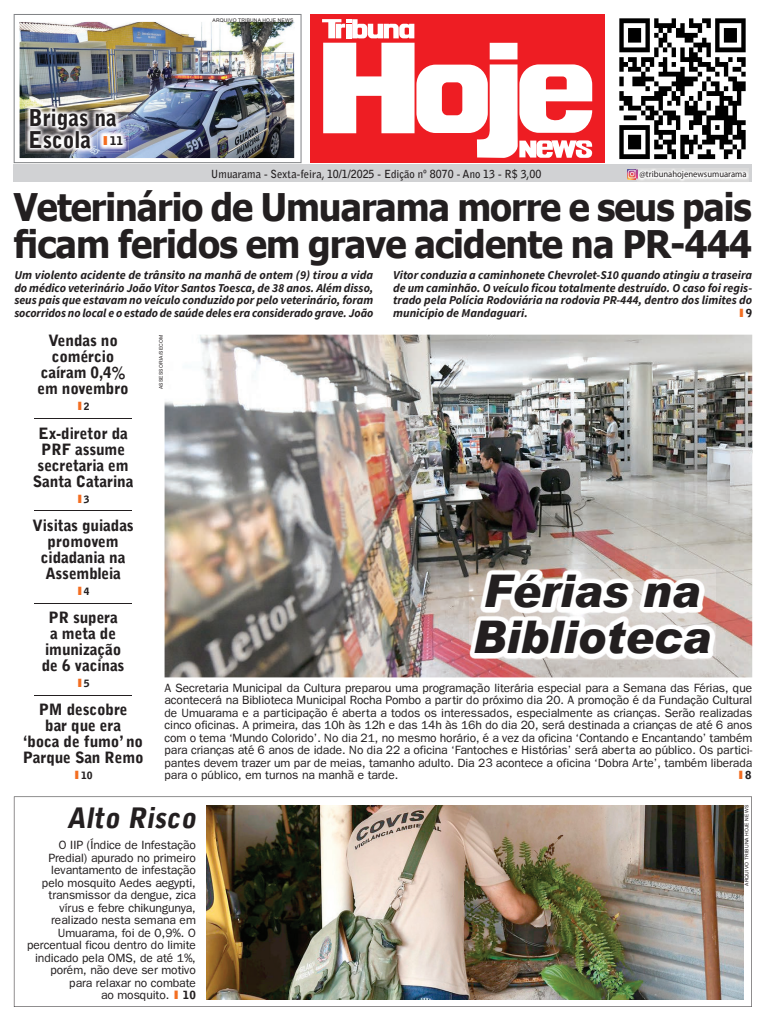
<style>
.page{position:relative;width:766px;height:1021px;background:#fff}
.page>*{position:absolute;margin:0;border:0;box-sizing:border-box;transform-origin:0 0}
.t1{font:italic 900 45px/46px "Arial";color:#231f20;scale:.95 1}
.t2{font:700 38px/37px "Tahoma";letter-spacing:-.025em;color:#231f20;scale:.93 1}
.t3{font:italic 900 28px "Bell Gothic Std";color:#231f20}
.t4{font:900 23px/22px "Bell Gothic Std";color:#231f20;scale:.92 1}
.t5{font:900 15.5px/16px "Bell Gothic Std";letter-spacing:-.01em;color:#231f20;text-align:center}
.t6{font:12px/12.5px "Franklin Gothic";color:#231f20;text-align:justify}
.t7{font:italic 700 12px/12.5px "Source Sans Pro";letter-spacing:-.005em;color:#231f20;text-align:justify}
.t8{font:900 11.9px "Bell Gothic Std";color:#231f20;scale:1.05 1}
.t9{font:900 11.2px "Bell Gothic Std";color:#f36e21;scale:1.96 1}
.t10{font:700 11.1px "Bell Gothic Std";color:#231f20;scale:.96 1}
.t11{font:900 10px "Bell Gothic Std";color:#231f20;scale:1.05 1}
.t12{font:9px "Myriad Pro";color:#231f20;scale:.96 1}
.t13{font:5px "Arial";letter-spacing:.035em;color:#231f20}
.s1{font-size:12.1px;color:#f36e21}
.s2{font-size:11px;color:#231f20}
.s3{font-size:10px;color:#231f20}
.s4{font-size:11.2px;color:#f36e21}
.s5{font-family:"Bell Gothic Std";font-weight:900;font-size:11.5px;color:#f36e21}
.s6{font-family:"Bell Gothic Std";font-weight:900;font-size:11.2px}
</style>
<div class="page">
<img style="left:164px;top:334px;width:588px;height:343px">
<div style="left:311px;top:14px;width:293px;height:149px;background:#ee1d23"></div>
<svg style="left:322px;top:19px;width:270px;height:139px"></svg>
<svg style="left:619px;top:18px;width:126px;height:141px"></svg>
<img style="left:14px;top:14px;width:287px;height:149px">
<img style="left:25px;top:103px;width:96px;height:50px">
<img style="left:31px;top:109px;width:86px;height:21px">
<img style="left:97px;top:130px;width:32px;height:22px">
<img style="left:101px;top:133px;width:24px;height:15px">
<div style="left:13px;top:165px;width:738px;height:17px;background:#d1d2d4"></div>
<img style="left:637px;top:168px;width:111px;height:13px">
<svg style="left:627px;top:169px;width:10px;height:10px"></svg>
<img style="left:469px;top:569px;width:246px;height:90px">
<svg style="left:14px;top:796px;width:737px;height:210px"></svg>
<hr style="left:35px;top:510px;width:97px;height:1px;background:#231f20">
<img style="left:34px;top:603px;width:98px;height:1px">
<hr style="left:35px;top:602px;width:97px;height:1px;background:#231f20">
<hr style="left:35px;top:695px;width:97px;height:1px;background:#231f20">
<hr style="left:35px;top:418px;width:97px;height:1px;background:#231f20">
<img style="left:206px;top:805px;width:537px;height:194px">
<h3 class="t4" style="left:29px;top:107px;width:97px">Brigas na<br>Escola</h3>
<p class="t8" style="left:102px;top:134px;width:22px"><span class="s1">l</span>11</p>
<p class="t13" style="left:212px;top:16px;width:82px">ARQUIVO TRIBUNA HOJE NEWS</p>
<p class="t10" style="left:211px;top:167px;width:346px">Umuarama - Sexta-feira, 10/1/2025 - Edição nº 8070 - Ano 13 - R$ 3,00</p>
<p class="t12" style="left:639px;top:169px;width:113px">@tribunahojenewsumuarama</p>
<h2 class="t2" style="left:14px;top:190px;width:794px">Veterinário de Umuarama morre e seus pais ficam feridos em grave acidente na PR-444</h2>
<p class="t7" style="left:14px;top:269px;width:360px">Um violento acidente de trânsito na manhã de ontem (9) tirou a vida do médico veterinário João Vitor Santos Toesca, de 38 anos. Além disso, seus pais que estavam no veículo conduzido por pelo veterinário, foram socorridos no local e o estado de saúde deles era considerado grave. João</p>
<p class="t7" style="left:393px;top:269px;width:360px">Vitor conduzia a caminhonete Chevrolet-S10 quando atingiu a traseira de um caminhão. O veículo ficou totalmente destruído. O caso foi regis&shy;trado pela Polícia Rodoviária na rodovia PR-444, dentro dos limites do município de Mandaguari.</p>
<p class="t9" style="left:738px;top:307px;width:8px">l<span class="s2">9</span></p>
<p class="t5" style="left:37px;top:333px;width:93px">Vendas no comércio caíram 0,4% em novembro</p>
<p class="t9" style="left:77px;top:400px;width:8px">l<span class="s3">2</span></p>
<p class="t5" style="left:33px;top:425px;width:102px">Ex-diretor da<br>PRF assume secretaria em<br>Santa Catarina</p>
<p class="t9" style="left:77px;top:492px;width:8px">l<span class="s3">3</span></p>
<p class="t5" style="left:33px;top:517px;width:103px">Visitas guiadas promovem cidadania na<br>Assembleia</p>
<p class="t9" style="left:77px;top:584px;width:8px">l<span class="s3">4</span></p>
<p class="t5" style="left:42px;top:609px;width:84px">PR supera<br>a meta de imunização de 6 vacinas</p>
<p class="t9" style="left:77px;top:676px;width:8px">l<span class="s3">5</span></p>
<p class="t5" style="left:23px;top:702px;width:122px">PM descobre<br>bar que era<br>‘boca de fumo’ no<br>Parque San Remo</p>
<p class="t11" style="left:74px;top:769px;width:19px"><span class="s4">l</span>10</p>
<h3 class="t3" style="left:67px;top:801px;width:136px">Alto Risco</h3>
<p class="t13" style="left:743px;top:885px;width:82px;rotate:-90deg">ARQUIVO TRIBUNA HOJE NEWS</p>
<p class="t13" style="left:158px;top:389px;width:56px;rotate:-90deg">ASSESSORIA/SECOM</p>
<h1 class="t1" style="left:473px;top:567px;width:252px">Férias na<br>Biblioteca</h1>
<p class="t6" style="left:164px;top:681px;width:589px">A Secretaria Municipal da Cultura preparou uma programação literária especial para a Semana das Férias, que acontecerá na Biblioteca Municipal Rocha Pombo a partir do próximo dia 20. A promoção é da Fundação Cultural de Umuarama e a participação é aberta a todos os interessados, especialmente as crianças. Serão realizadas cinco oficinas. A primeira, das 10h às 12h e das 14h às 16h do dia 20, será destinada a crianças de até 6 anos com o tema ‘Mundo Colorido’. No dia 21, no mesmo horário, é a vez da oficina ‘Contando e Encantando’ também para crianças até 6 anos de idade. No dia 22 a oficina ‘Fantoches e Histórias’ será aberta ao público. Os partici&shy;pantes devem trazer um par de meias, tamanho adulto. Dia 23 acontece a oficina ‘Dobra Arte’, também liberada para o público, em turnos na manhã e tarde.</p>
<p class="t9" style="left:737px;top:768px;width:8px">l<span class="s2">8</span></p>
<p class="t6" style="left:27px;top:838px;width:170px;text-align:right">O IIP (Índice de Infestação<br>Predial) apurado no primeiro levantamento de infestação pelo mosquito Aedes aegypti, transmissor da dengue, zica vírus e febre chikungunya, realizado nesta semana em<br>Umuarama, foi de 0,9%. O percentual ficou dentro do limite indicado pela OMS, de até 1%, porém, não deve ser motivo para relaxar no combate<br>ao mosquito. <span class="s5">l</span> <span class="s6">10</span></p>
</div>
